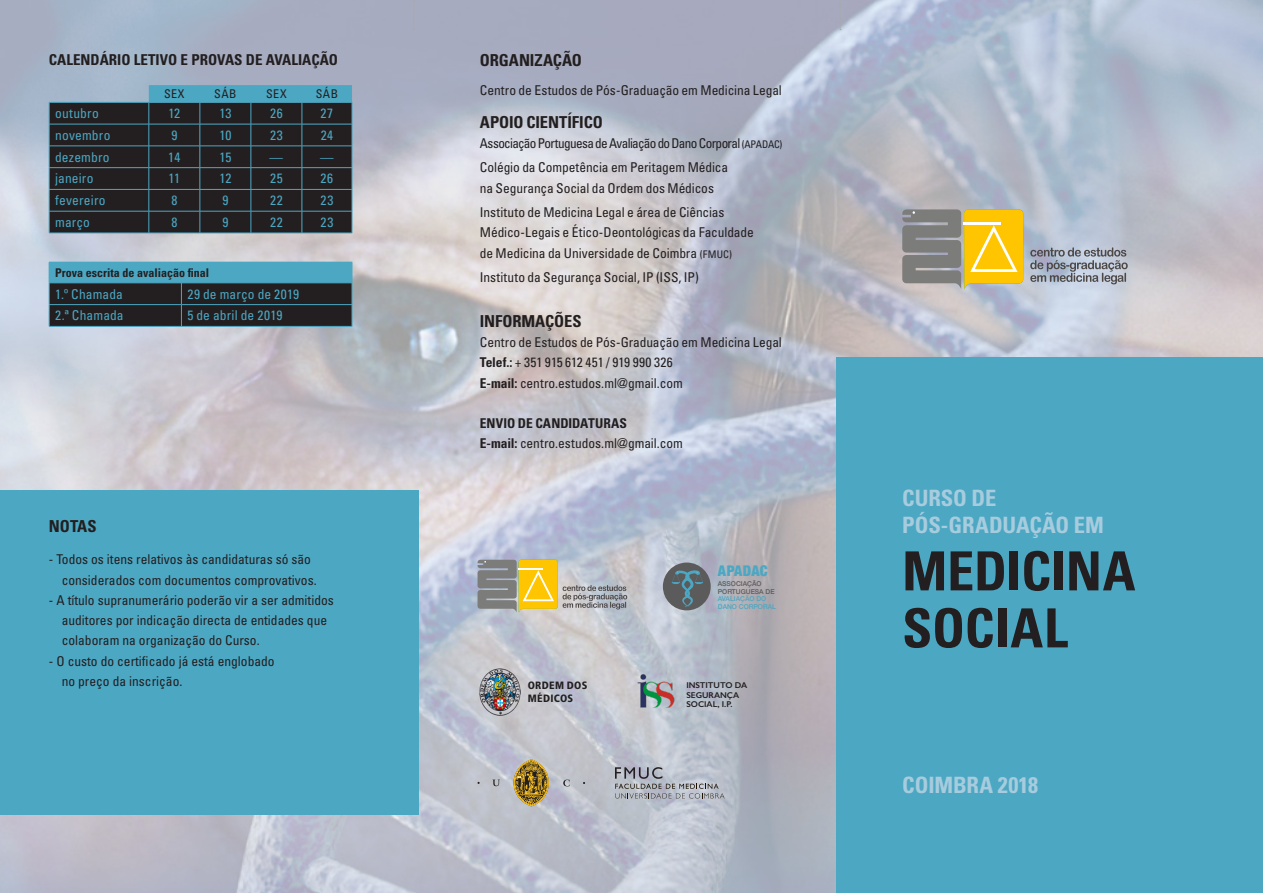
<style>
.page{position:relative;width:1263px;height:893px;background:#fff}
.page>*{position:absolute;margin:0;border:0;box-sizing:border-box;transform-origin:0 0}
.t1{font:700 condensed 54px/57px "Univers LT Std";color:#231f20}
.t2{font:700 condensed 22.5px/27px "Univers LT Std";letter-spacing:-.005em;color:#a7ccde}
.t3{font:700 condensed 16.5px "Univers LT Std";letter-spacing:-.005em;color:#231f20}
.t4{font:700 condensed 15px "Univers LT Std";color:#231f20}
.t5{font:900 condensed 14.7px "Helvetica Neue";letter-spacing:.015em;color:#4ca7c3}
.t6{font:condensed 13.5px/20.2px "Univers LT Std";color:#231f20}
.t7{font:condensed 13.5px "Univers LT Std";letter-spacing:.01em;color:#4ca7c3}
.t8{font:condensed 13.5px "Univers LT Std";letter-spacing:-.05em;color:#231f20}
.t9{font:700 condensed 13.5px "Univers LT Std";color:#231f20}
.t10{font:700 condensed 12px "Univers LT Std";color:#231f20}
.t11{font:condensed 12px "Univers LT Std";letter-spacing:.045em;color:#231f20}
.t12{font:900 condensed 10.65px/12.8px "Frutiger LT Std";letter-spacing:.025em;color:#231f20}
.t13{font:600 8.4px/9.8px "Gill Sans";color:#231f20}
.t14{font:500 6.75px/7.6px "Helvetica Neue";color:#4ca7c3}
.s1{font-size:10.5px}
.s2{font-weight:700}
.s3{color:#5c5b5b}
</style>
<div class="page">
<img style="left:0;top:0;width:1263px;height:893px">
<div style="left:836px;top:357px;width:427px;height:536px;background:#4ca7c3"></div>
<div style="left:0;top:490px;width:418px;height:325px;background:#4ca7c3"></div>
<svg style="left:49px;top:85px;width:304px;height:148px"></svg>
<hr style="left:49px;top:211px;width:100px;height:1px;background:#4ca7c3">
<hr style="left:149px;top:211px;width:51px;height:1px;background:#4ca7c3">
<hr style="left:200px;top:211px;width:51px;height:1px;background:#4ca7c3">
<hr style="left:251px;top:211px;width:51px;height:1px;background:#4ca7c3">
<hr style="left:302px;top:211px;width:50px;height:1px;background:#4ca7c3">
<hr style="left:49px;top:233px;width:100px;height:1px;background:#4ca7c3">
<hr style="left:149px;top:233px;width:51px;height:1px;background:#4ca7c3">
<hr style="left:200px;top:233px;width:51px;height:1px;background:#4ca7c3">
<hr style="left:251px;top:233px;width:51px;height:1px;background:#4ca7c3">
<hr style="left:302px;top:233px;width:50px;height:1px;background:#4ca7c3">
<svg style="left:49px;top:262px;width:304px;height:64px"></svg>
<hr style="left:49px;top:304px;width:132px;height:1px;background:#4ca7c3">
<hr style="left:181px;top:304px;width:171px;height:1px;background:#4ca7c3">
<hr style="left:49px;top:326px;width:132px;height:1px;background:#4ca7c3">
<hr style="left:181px;top:326px;width:171px;height:1px;background:#4ca7c3">
<svg style="left:414px;top:0;width:1px;height:30px"></svg>
<svg style="left:840px;top:0;width:1px;height:30px"></svg>
<div style="left:663px;top:563px;width:48px;height:47px;background:#5c5b5b;border-radius:50%"></div>
<svg style="left:672px;top:570px;width:31px;height:37px"></svg>
<svg style="left:1030px;top:247px;width:98px;height:37px"></svg>
<svg style="left:902px;top:209px;width:121px;height:80px"></svg>
<hr style="left:963px;top:222px;width:37px;height:3px;background:#fff">
<img style="left:480px;top:668px;width:40px;height:48px">
<svg style="left:492px;top:779px;width:8px;height:7px"></svg>
<svg style="left:563px;top:780px;width:7px;height:6px"></svg>
<div style="left:514px;top:760px;width:34px;height:46px;border:1px solid #fec422;border-radius:50%"></div>
<svg style="left:514px;top:760px;width:35px;height:45px"></svg>
<svg style="left:615px;top:767px;width:109px;height:31px"></svg>
<svg style="left:477px;top:560px;width:150px;height:53px"></svg>
<hr style="left:518px;top:568px;width:25px;height:2px;background:#fff">
<img style="left:631px;top:673px;width:48px;height:38px">
<p class="t4" style="left:49px;top:50px;width:291px">CALENDÁRIO LETIVO E PROVAS DE AVALIAÇÃO</p>
<p class="t11" style="left:164px;top:86px;width:22px">SEX</p>
<p class="t11" style="left:214px;top:86px;width:24px">SÁB</p>
<p class="t11" style="left:266px;top:86px;width:22px">SEX</p>
<p class="t11" style="left:316px;top:86px;width:24px">SÁB</p>
<p class="t7" style="left:55px;top:105px;width:45px">outubro</p>
<p class="t7" style="left:168px;top:105px;width:13px">12</p>
<p class="t7" style="left:219px;top:105px;width:14px">13</p>
<p class="t7" style="left:270px;top:105px;width:14px">26</p>
<p class="t7" style="left:321px;top:105px;width:14px">27</p>
<p class="t7" style="left:55px;top:127px;width:57px">novembro</p>
<p class="t7" style="left:171px;top:127px;width:7px">9</p>
<p class="t7" style="left:219px;top:127px;width:14px">10</p>
<p class="t7" style="left:270px;top:127px;width:14px">23</p>
<p class="t7" style="left:321px;top:127px;width:14px">24</p>
<p class="t7" style="left:55px;top:148px;width:56px">dezembro</p>
<p class="t7" style="left:168px;top:148px;width:14px">14</p>
<p class="t7" style="left:219px;top:148px;width:13px">15</p>
<p class="t7" style="left:270px;top:148px;width:15px">—</p>
<p class="t7" style="left:320px;top:148px;width:15px">—</p>
<p class="t7" style="left:55px;top:170px;width:40px">janeiro</p>
<p class="t7" style="left:169px;top:170px;width:13px">11</p>
<p class="t7" style="left:219px;top:170px;width:13px">12</p>
<p class="t7" style="left:270px;top:170px;width:14px">25</p>
<p class="t7" style="left:321px;top:170px;width:14px">26</p>
<p class="t7" style="left:55px;top:192px;width:52px">fevereiro</p>
<p class="t7" style="left:171px;top:192px;width:7px">8</p>
<p class="t7" style="left:222px;top:192px;width:7px">9</p>
<p class="t7" style="left:270px;top:192px;width:14px">22</p>
<p class="t7" style="left:321px;top:192px;width:14px">23</p>
<p class="t7" style="left:55px;top:214px;width:36px">março</p>
<p class="t7" style="left:171px;top:214px;width:7px">8</p>
<p class="t7" style="left:222px;top:214px;width:7px">9</p>
<p class="t7" style="left:270px;top:214px;width:14px">22</p>
<p class="t7" style="left:321px;top:214px;width:14px">23</p>
<p class="t10" style="left:55px;top:265px;width:155px">Prova escrita de avaliação final</p>
<p class="t7" style="left:55px;top:285px;width:69px">1.º Chamada</p>
<p class="t7" style="left:187px;top:285px;width:113px">29 de março de 2019</p>
<p class="t7" style="left:55px;top:307px;width:70px">2.ª Chamada</p>
<p class="t7" style="left:187px;top:307px;width:96px">5 de abril de 2019</p>
<p class="t3" style="left:49px;top:516px;width:49px">NOTAS</p>
<p class="t6" style="left:62px;top:549px;width:256px;text-indent:-13px">- Todos os itens relativos às candidaturas só são considerados com documentos comprovativos.</p>
<p class="t6" style="left:62px;top:590px;width:274px;text-indent:-13px">- A título supranumerário poderão vir a ser admitidos auditores por indicação directa de entidades que colaboram na organização do Curso.</p>
<p class="t6" style="left:62px;top:650px;width:214px;text-indent:-13px">- O custo do certificado já está englobado no preço da inscrição.</p>
<p class="t3" style="left:480px;top:50px;width:104px">ORGANIZAÇÃO</p>
<p class="t6" style="left:480px;top:79px;width:304px">Centro de Estudos de Pós-Graduação em Medicina Legal</p>
<p class="t3" style="left:480px;top:112px;width:125px">APOIO CIENTÍFICO</p>
<p class="t8" style="left:480px;top:134px;width:304px">Associação Portuguesa de Avaliação do Dano Corporal <span class="s1">(APADAC)</span></p>
<p class="t6" style="left:480px;top:157px;width:250px">Colégio da Competência em Peritagem Médica na Segurança Social da Ordem dos Médicos</p>
<p class="t6" style="left:480px;top:202px;width:275px">Instituto de Medicina Legal e área de Ciências<br>Médico-Legais e Ético-Deontológicas da Faculdade de Medicina da Universidade de Coimbra <span class="s1">(FMUC)</span></p>
<p class="t6" style="left:480px;top:267px;width:220px">Instituto da Segurança Social, IP (ISS, IP)</p>
<p class="t3" style="left:480px;top:311px;width:103px">INFORMAÇÕES</p>
<p class="t6" style="left:480px;top:332px;width:304px">Centro de Estudos de Pós-Graduação em Medicina Legal</p>
<p class="t6" style="left:480px;top:352px;width:195px"><span class="s2">Telef.:</span> + 351 915 612 451 / 919 990 326</p>
<p class="t6" style="left:480px;top:372px;width:204px"><span class="s2">E-mail:</span> centro.estudos.ml@gmail.com</p>
<p class="t9" style="left:480px;top:415px;width:149px">ENVIO DE CANDIDATURAS</p>
<p class="t6" style="left:480px;top:433px;width:204px"><span class="s2">E-mail:</span> centro.estudos.ml@gmail.com</p>
<p class="t5" style="left:718px;top:559px;width:51px">APADAC</p>
<p class="t14" style="left:718px;top:579px;width:60px"><span class="s3">ASSOCIAÇÃO<br>PORTUGUESA DE<br></span>AVALIAÇÃO DO<br>DANO CORPORAL</p>
<p class="t12" style="left:528px;top:679px;width:61px">ORDEM DOS<br>MÉDICOS</p>
<p class="t13" style="left:686px;top:680px;width:63px">INSTITUTO DA<br>SEGURANÇA<br>SOCIAL, I.P.</p>
<p class="t2" style="left:902px;top:485px;width:203px">CURSO DE<br>PÓS-GRADUAÇÃO EM</p>
<p class="t1" style="left:902px;top:542px;width:235px">MEDICINA<br>SOCIAL</p>
<p class="t2" style="left:902px;top:771px;width:137px">COIMBRA 2018</p>
</div>
